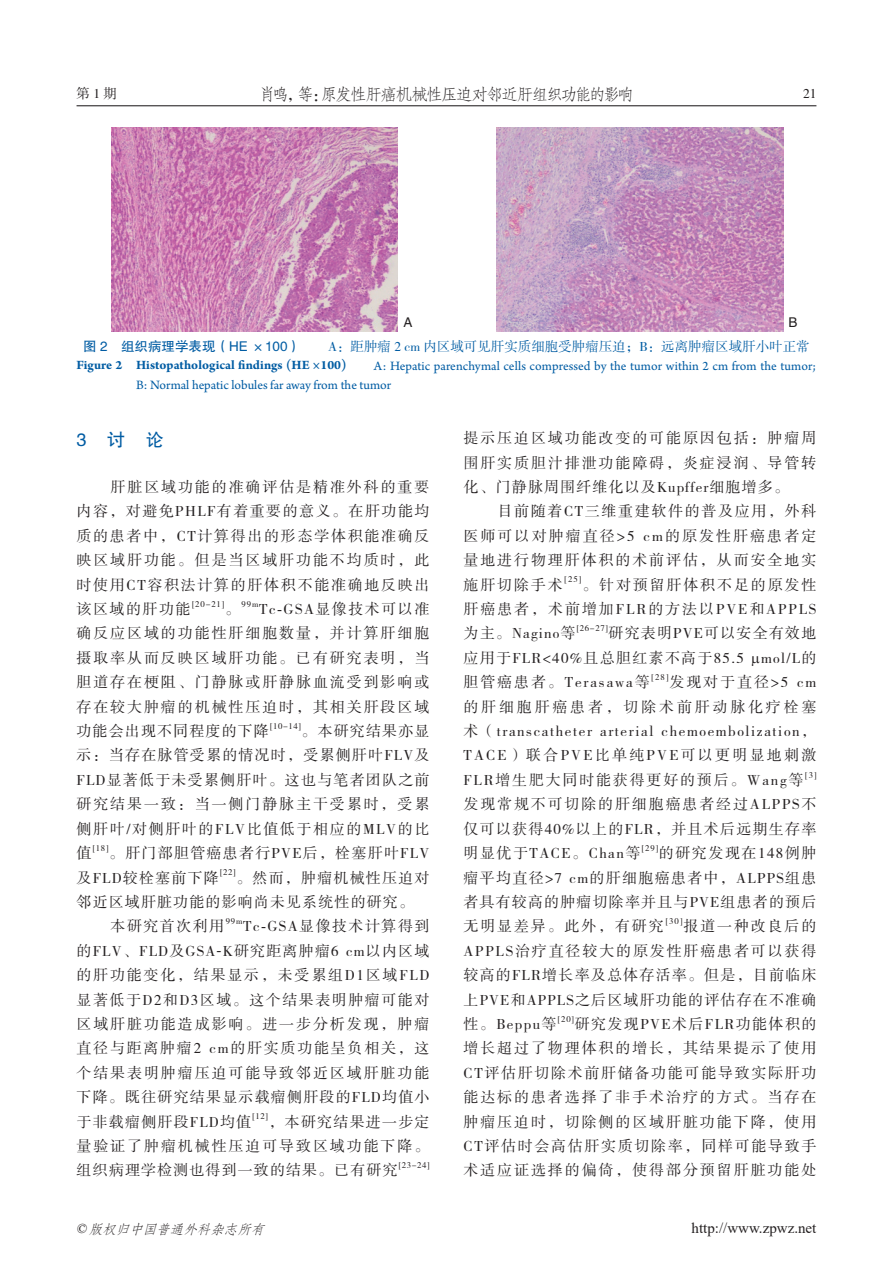
<style>
.page{position:relative;width:893px;height:1263px;background:#fff}
.page>*{position:absolute;margin:0;border:0;box-sizing:border-box;transform-origin:0 0}
.t1{font:18px "FZHTK GBK1 0";color:#015ca3}
.t2{font:16.5px "FZFSK GBK1 0";letter-spacing:-.105em;color:#231f20}
.t3{font:15px/24.5px "FZSSK GBK1 0";letter-spacing:.11em;color:#231f20;text-align:justify}
.t4{font:15px/24.5px "FZSSK GBK1 0";letter-spacing:.085em;color:#231f20}
.t5{font:15px "FZSSK GBK1 0";letter-spacing:.075em;color:#231f20}
.t6{font:15px "Times New Roman";color:#231f20}
.t7{font:15px "FZSSK GBK1 0";letter-spacing:.08em;color:#231f20}
.t8{font:13.5px/19.5px "Arno Pro";color:#015ca3}
.t9{font:13.5px "FZSSK GBK1 0";color:#015ca3}
.t10{font:italic 13.5px "FZFSK GBK1 0";color:#231f20}
.t11{font:13.5px "FZSSK GBK1 0";color:#231f20}
.t12{font:13.5px "FZHTK GBK1 0";color:#231f20}
.t13{font:8.7px "FZSSK GBK1 0";letter-spacing:.095em;color:#231f20}
.s1{font-family:"FZHTK GBK1 0"}
.s2{font-weight:700}
.s3{font-family:"Adobe Song Std";font-weight:300}
.s4{font-family:"Times New Roman"}
</style>
<div class="page">
<hr style="left:77px;top:105px;width:739px;height:1px;background:#231f20">
<img style="left:111px;top:128px;width:287px;height:203px">
<img style="left:497px;top:128px;width:286px;height:203px">
<p class="t11" style="left:77px;top:87px;width:42px">第1期</p>
<p class="t2" style="left:259px;top:85px;width:377px">肖鸣，等：原发性肝癌机械性压迫对邻近肝组织功能的影响</p>
<p class="t11" style="left:803px;top:87px;width:15px">21</p>
<p class="t12" style="left:404px;top:314px;width:10px">A</p>
<p class="t12" style="left:788px;top:314px;width:10px">B</p>
<p class="t9" style="left:83px;top:339px;width:728px"><span class="s1">图 2　组织病理学表现（HE ×100）　　</span>A：距肿瘤 2 cm 内区域可见肝实质细胞受肿瘤压迫；B：远离肿瘤区域肝小叶正常</p>
<p class="t8" style="left:136px;top:356px;width:682px;text-indent:-60px"><span class="s2">Figure 2 Histopathological findings (HE ×100)</span><span class="s3">　　</span>A: Hepatic parenchymal cells compressed by the tumor within 2 cm from the tumor;<br>B: Normal hepatic lobules far away from the tumor</p>
<p class="t1" style="left:77px;top:429px;width:89px">3　讨　论</p>
<p class="t3" style="left:77px;top:475px;width:354px;text-indent:34px">肝脏区域功能的准确评估是精准外科的重要内容，对避免PHLF有着重要的意义。在肝功能均质的患者中，CT计算得出的形态学体积能准确反映区域肝功能。但是当区域肝功能不均质时，此时使用CT容积法计算的肝体积不能准确地反映出该区域的肝功能</p>
<p class="t13" style="left:192px;top:599px;width:34px">[20-21]</p>
<p class="t13" style="left:242px;top:599px;width:18px">99m</p>
<p class="t3" style="left:77px;top:597px;width:354px;text-indent:183px">Tc<span class="s4">-</span>GSA显像技术可以准确反应区域的功能性肝细胞数量，并计算肝细胞摄取率从而反映区域肝功能。已有研究表明，当胆道存在梗阻、门静脉或肝静脉血流受到影响或存在较大肿瘤的机械性压迫时，其相关肝段区域功能会出现不同程度 的下降</p>
<p class="t3" style="left:225px;top:597px;width:16px">。</p>
<p class="t13" style="left:270px;top:721px;width:32px">[10-14]</p>
<p class="t3" style="left:77px;top:719px;width:354px;text-indent:225px">。本研究结果亦显示：当存在脉管受累的情况时，受累侧肝叶FLV及FLD显著低于未受累侧肝叶。这也与笔者团队之前研究结果一致：当一侧门静脉主干受累时，受累侧肝叶/对侧肝叶的FLV比值低于相应的MLV的比值</p>
<p class="t13" style="left:93px;top:843px;width:17px">[18]</p>
<p class="t4" style="left:77px;top:841px;width:354px;text-indent:33px">。肝门部胆管癌患者行PVE后，栓塞肝叶FLV及FLD较栓塞前下降</p>
<p class="t13" style="left:220px;top:868px;width:17px">[22]</p>
<p class="t7" style="left:236px;top:869px;width:195px">。然而，肿瘤机械性压迫对</p>
<p class="t5" style="left:77px;top:894px;width:339px">邻近区域肝脏功能的影响尚未见系统性的研究。</p>
<p class="t3" style="left:111px;top:915px;width:115px">本研究首次利用</p>
<p class="t13" style="left:226px;top:916px;width:18px">99m</p>
<p class="t3" style="left:77px;top:915px;width:355px;text-indent:167px">Tc<span class="s4">-</span>GSA显像技术计算得到的FLV、FLD及GSA<span class="s4">-</span>K研究距离肿瘤6 cm以内区域的肝功能变化，结果显示，未受累组D1区域FLD显著低于D2和D3区域。这个结果表明肿瘤可能对区域肝脏功能造成影响。进一步分析发现，肿瘤直径与距离肿瘤2 cm的肝实质功能呈负相关，这个结果表明肿瘤压迫可能导致邻近区域肝脏功能下降。既往研究结果显示载瘤侧肝段的FLD均值小于非载瘤侧肝段FLD均值</p>
<p class="t13" style="left:252px;top:1112px;width:17px">[12]</p>
<p class="t3" style="left:77px;top:1110px;width:354px;text-indent:192px">，本研究结果进一步定量验证了肿瘤机械性压迫可导致区域功能下降。组织病理学检测也得到一致的结果。已有研究</p>
<p class="t13" style="left:399px;top:1161px;width:32px">[23-24]</p>
<p class="t3" style="left:463px;top:426px;width:354px">提示压迫区域功能改变的可能原因包括：肿瘤周围肝实质胆汁排泄功能障碍，炎症浸润、导管转化、门静脉周围纤维化以及Kupffer细胞增多。</p>
<p class="t3" style="left:463px;top:500px;width:354px;text-indent:34px">目前随着CT三维重建软件的普及应用，外科医师可以对肿瘤直径&gt;5 cm的原发性肝癌患者定量地进行物理肝体积的术前评估，从而安全地实施肝切除手术</p>
<p class="t13" style="left:565px;top:575px;width:18px">[25]</p>
<p class="t3" style="left:463px;top:573px;width:354px;text-indent:119px">。针对预留肝体积不足的原发性肝癌患者，术前增加FLR的方法以PVE和APPLS为主。Nagino等</p>
<p class="t13" style="left:577px;top:624px;width:33px">[26-27]</p>
<p class="t3" style="left:463px;top:622px;width:354px;text-indent:145px">研究表明PVE可以安全有效地应用于FLR&lt;40%且总胆红素不高于85.5 mol/L的胆管癌患者。Terasawa等</p>
<p class="t13" style="left:652px;top:672px;width:18px">[28]</p>
<p class="t3" style="left:463px;top:671px;width:355px;text-indent:206px">发现对于直径&gt;5 cm的肝细胞肝癌患者，切除术前肝动脉化疗栓塞术（transcatheter arterial chemoembolization，TACE）联合PVE比单纯PVE可以更明显地刺激FLR增生肥大同时能获得更好的预后。Wang等</p>
<p class="t13" style="left:805px;top:770px;width:13px">[3]</p>
<p class="t3" style="left:463px;top:793px;width:354px">发现常规不可切除的肝细胞癌患者经过ALPPS不仅可以获得40%以上的FLR，并且术后远期生存率明显优于TACE。Chan等</p>
<p class="t13" style="left:642px;top:843px;width:18px">[29]</p>
<p class="t3" style="left:463px;top:841px;width:354px;text-indent:195px">的研究发现在148例肿瘤平均直径&gt;7 cm的肝细胞癌患者中，ALPPS组患者具有较高的肿瘤切除率并且与PVE组患者的预后无明显差异。此外，有研究</p>
<p class="t13" style="left:666px;top:916px;width:18px">[30]</p>
<p class="t3" style="left:463px;top:915px;width:354px;text-indent:220px">报道一种改良后的APPLS治疗直径较大的原发性肝癌患者可以获得较高的FLR增长率及总体存活率。但是，目前临床上PVE和APPLS之后区域肝功能的评估存在不准确性。Beppu等</p>
<p class="t13" style="left:558px;top:1014px;width:17px">[20]</p>
<p class="t3" style="left:463px;top:1012px;width:354px;text-indent:111px">研究发现PVE术后FLR功能体积的增长超过了物理体积的增长，其结果提示了使用CT评估肝切除术前肝储备功能可能导致实际肝功能达标的患者选择了非手术治疗的方式。当存在肿瘤压迫时，切除侧的区域肝脏功能下降，使用CT评估时会高估肝实质切除率，同样可能导致手术适应证选择的偏倚，使得部分预留肝脏功能处</p>
<p class="t10" style="left:76px;top:1221px;width:194px"><span class="s4">©</span> 版权归中国普通外科杂志所有</p>
<p class="t6" style="left:692px;top:1217px;width:126px">http://www.zpwz.net</p>
</div>
